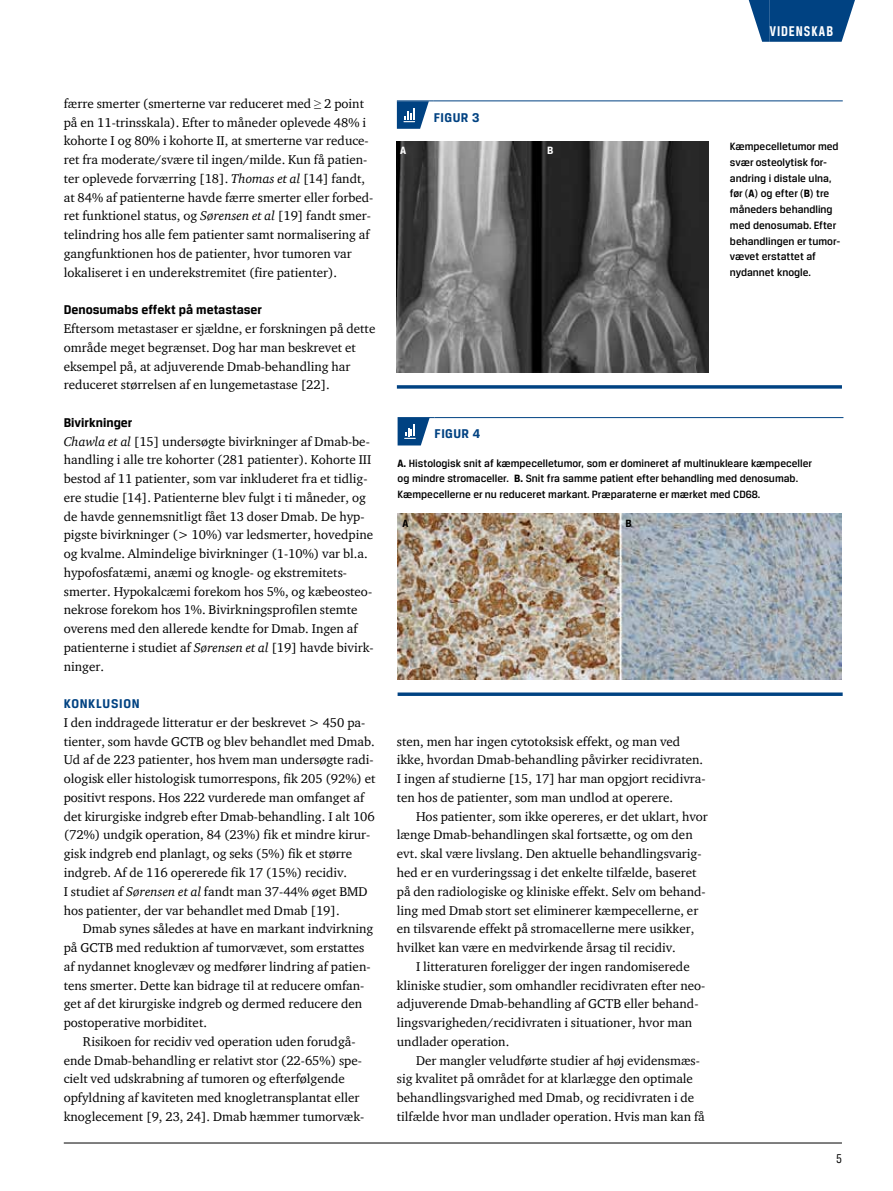
<style>
.page{position:relative;width:893px;height:1191px;background:#fff}
.page>*{position:absolute;margin:0;border:0;box-sizing:border-box;transform-origin:0 0}
.t1{font:700 15px "Breuer Condensed";letter-spacing:.065em;color:#fff}
.t2{font:700 13.5px "Breuer Text";color:#000}
.t3{font:700 13.5px "Breuer Text";letter-spacing:.05em;color:#004282}
.t4{font:13.5px "Breuer Condensed";color:#000}
.t5{font:13.05px/18.8px "ITC Charter Com";color:#000}
.t6{font:500 11.25px/15.8px "Breuer Text";color:#000}
.t7{font:700 11.25px "Breuer Text";color:#fff}
.t8{font:700 11.25px "Breuer Text";color:#000}
.s1{font-family:"Times New Roman"}
.s2{font-style:italic}
.s3{font-weight:700}
</style>
<div class="page">
<hr style="left:64px;top:1142px;width:778px;height:1px;background:#000">
<div style="left:770px;top:0;width:64px;height:42px;background:#004282"></div>
<svg style="left:749px;top:0;width:21px;height:42px"></svg>
<svg style="left:834px;top:0;width:21px;height:42px"></svg>
<hr style="left:397px;top:100px;width:37px;height:1px;background:#004282">
<hr style="left:434px;top:100px;width:409px;height:1px;background:#004282">
<svg style="left:397px;top:101px;width:32px;height:28px"></svg>
<img style="left:397px;top:142px;width:312px;height:230px">
<svg style="left:397px;top:385px;width:445px;height:4px;background:#225b92"></svg>
<hr style="left:398px;top:417px;width:37px;height:1px;background:#004282">
<hr style="left:435px;top:417px;width:408px;height:1px;background:#004282">
<svg style="left:398px;top:418px;width:32px;height:27px"></svg>
<img style="left:398px;top:514px;width:443px;height:165px">
<svg style="left:398px;top:692px;width:445px;height:4px;background:#225b92"></svg>
<p class="t1" style="left:770px;top:23px;width:65px">VIDENSKAB</p>
<p class="t5" style="left:64px;top:94px;width:311px">færre smerter (smerterne var reduceret med <span class="s1">≥</span> 2 point på en 11-trinsskala). Efter to måneder oplevede 48% i kohorte I og 80% i kohorte II, at smerterne var reduce&shy;ret fra moderate/svære til ingen/milde. Kun få patien&shy;ter oplevede forværring [18]. <span class="s2">Thomas et al</span> [14] fandt, at 84% af patienterne havde færre smerter eller forbed&shy;ret funktionel status, og <span class="s2">Sørensen et al</span> [19] fandt smer&shy;telindring hos alle fem patienter samt normalisering af gangfunktionen hos de patienter, hvor tumoren var lokaliseret i en underekstremitet (fire patienter).</p>
<p class="t2" style="left:64px;top:302px;width:200px">Denosumabs effekt på metastaser</p>
<p class="t5" style="left:64px;top:319px;width:313px">Eftersom metastaser er sjældne, er forskningen på dette område meget begrænset. Dog har man beskrevet et eksempel på, at adjuverende Dmab-behandling har reduceret størrelsen af en lungemetastase [22].</p>
<p class="t2" style="left:64px;top:415px;width:70px">Bivirkninger</p>
<p class="t5" style="left:64px;top:431px;width:311px"><span class="s2">Chawla et al</span> [15] undersøgte bivirkninger af Dmab-be&shy;handling i alle tre kohorter (281 patienter). Kohorte III bestod af 11 patienter, som var inkluderet fra et tidlig&shy;ere studie [14]. Patienterne blev fulgt i ti måneder, og de havde gennemsnitligt fået 13 doser Dmab. De hyp&shy;pigste bivirkninger (&gt; 10%) var ledsmerter, hovedpine og kvalme. Almindelige bivirkninger (1-10%) var bl.a. hypofosfatæmi, anæmi og knogle- og ekstremitets&shy;smerter. Hypokalcæmi forekom hos 5%, og kæbeosteo&shy;nekrose forekom hos 1%. Bivirkningsprofilen stemte overens med den allerede kendte for Dmab. Ingen af patienterne i studiet af <span class="s2">Sørensen et al</span> [19] havde bivirk&shy;ninger.</p>
<p class="t3" style="left:64px;top:696px;width:77px">KONKLUSION</p>
<p class="t5" style="left:64px;top:713px;width:313px">I den inddragede litteratur er der beskrevet &gt; 450 pa&shy;tienter, som havde GCTB og blev behandlet med Dmab.<br>Ud af de 223 patienter, hos hvem man undersøgte radi&shy;ologisk eller histologisk tumorrespons, fik 205 (92%) et positivt respons. Hos 222 vurderede man omfanget af det kirurgiske indgreb efter Dmab-behandling. I alt 106 (72%) undgik operation, 84 (23%) fik et mindre kirur&shy;gisk indgreb end planlagt, og seks (5%) fik et større indgreb. Af de 116 opererede fik 17 (15%) recidiv.<br>I studiet af <span class="s2">Sørensen et al</span> fandt man 37-44% øget BMD hos patienter, der var behandlet med Dmab [19].</p>
<p class="t5" style="left:64px;top:919px;width:311px;text-indent:19px">Dmab synes således at have en markant indvirkning på GCTB med reduktion af tumorvævet, som erstattes af nydannet knoglevæv og medfører lindring af patien&shy;tens smerter. Dette kan bidrage til at reducere omfan&shy;get af det kirurgiske indgreb og dermed reducere den postoperative morbiditet.</p>
<p class="t5" style="left:64px;top:1031px;width:302px;text-indent:19px">Risikoen for recidiv ved operation uden forudgå&shy;ende Dmab-behandling er relativt stor (22-65%) spe&shy;cielt ved udskrabning af tumoren og efterfølgende opfyldning af kaviteten med knogletransplantat eller knoglecement [9, 23, 24]. Dmab hæmmer tumorvæk-</p>
<p class="t3" style="left:434px;top:109px;width:15px">Figur</p>
<p class="t3" style="left:472px;top:109px;width:9px">3</p>
<p class="t7" style="left:400px;top:144px;width:8px">A</p>
<p class="t7" style="left:547px;top:144px;width:8px">B</p>
<p class="t6" style="left:730px;top:138px;width:112px">Kæmpecelletumor med svær osteolytisk for&shy;andring i distale ulna, før (<span class="s3">A</span>) og efter (<span class="s3">B</span>) tre måneders behandling med denosumab. Efter behandlingen er tumor&shy;vævet erstattet af nydannet knogle.</p>
<p class="t3" style="left:435px;top:426px;width:15px">Figur</p>
<p class="t3" style="left:473px;top:426px;width:9px">4</p>
<p class="t6" style="left:398px;top:455px;width:416px"><span class="s3">A.</span> Histologisk snit af kæmpecelletumor, som er domineret af multinukleare kæmpeceller og mindre stromaceller. <span class="s3">B.</span> Snit fra samme patient efter behandling med denosumab.<br>Kæmpecellerne er nu reduceret markant. Præparaterne er mærket med CD68.</p>
<p class="t8" style="left:402px;top:516px;width:8px">A</p>
<p class="t8" style="left:625px;top:516px;width:8px">B</p>
<p class="t5" style="left:397px;top:731px;width:310px">sten, men har ingen cytotoksisk effekt, og man ved ikke, hvordan Dmab-behandling påvirker recidivraten.<br>I ingen af studierne [15, 17] har man opgjort recidivra&shy;ten hos de patienter, som man undlod at operere.</p>
<p class="t5" style="left:397px;top:806px;width:313px;text-indent:19px">Hos patienter, som ikke opereres, er det uklart, hvor længe Dmab-behandlingen skal fortsætte, og om den evt. skal være livslang. Den aktuelle behandlingsvarig&shy;hed er en vurderingssag i det enkelte tilfælde, baseret på den radiologiske og kliniske effekt. Selv om behand&shy;ling med Dmab stort set eliminerer kæmpecellerne, er en tilsvarende effekt på stromacellerne mere usikker, hvilket kan være en medvirkende årsag til recidiv.</p>
<p class="t5" style="left:397px;top:956px;width:310px;text-indent:19px">I litteraturen foreligger der ingen randomiserede kliniske studier, som omhandler recidivraten efter neo&shy;adjuverende Dmab-behandling af GCTB eller behand&shy;lingsvarigheden/recidivraten i situationer, hvor man undlader operation.</p>
<p class="t5" style="left:397px;top:1050px;width:309px;text-indent:19px">Der mangler veludførte studier af høj evidensmæs&shy;sig kvalitet på området for at klarlægge den optimale behandlingsvarighed med Dmab, og recidivraten i de tilfælde hvor man undlader operation. Hvis man kan få</p>
<p class="t4" style="left:836px;top:1150px;width:7px">5</p>
</div>
